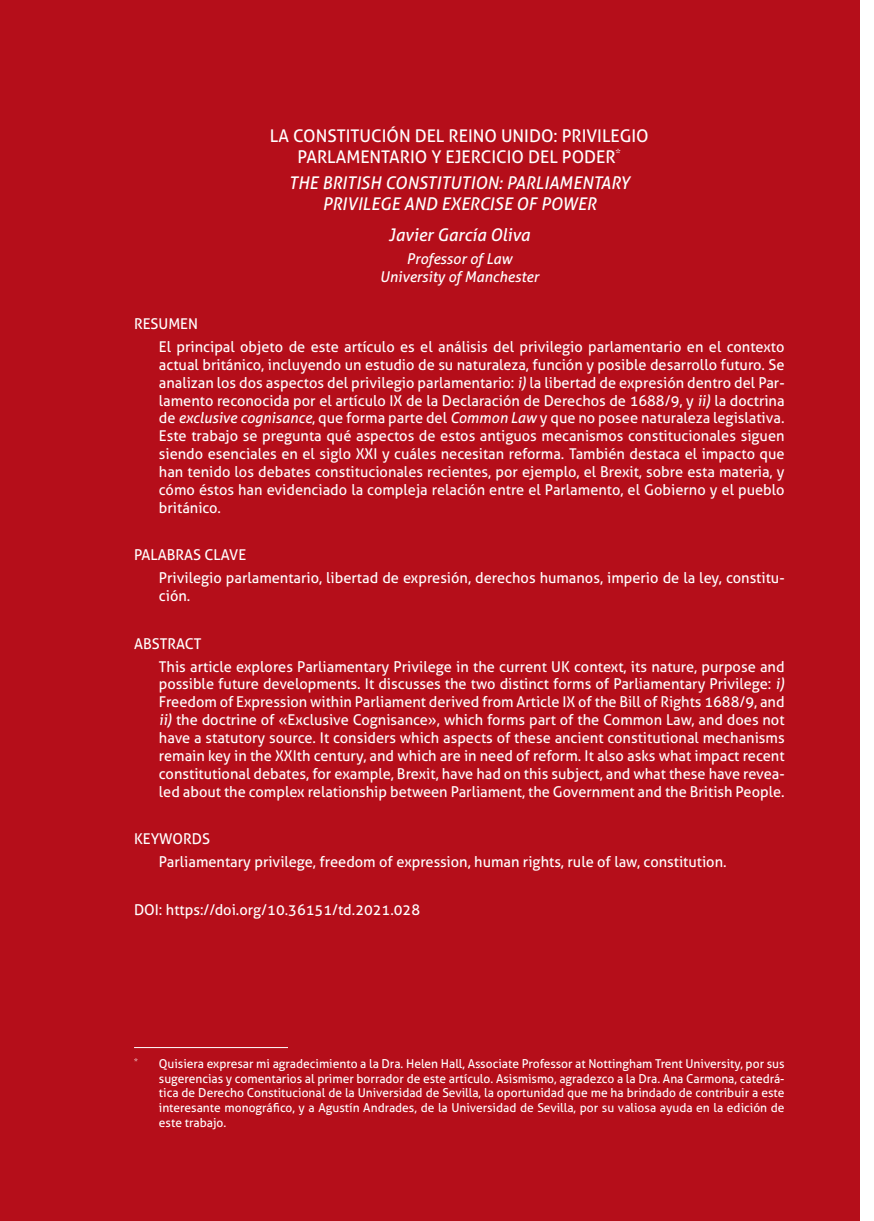
<style>
.page{position:relative;width:874px;height:1221px;background:#fff}
.page>*{position:absolute;margin:0;border:0;box-sizing:border-box;transform-origin:0 0}
.Resumen_título_españ{font:17.5px/21px "Aller";color:#fff;text-align:center}
.Resumen_título_inglé{font:italic 17.5px/21px "Aller";color:#fff;text-align:center}
.Resumen_autor{font:italic 17.5px "Aller";color:#fff}
.Resumen_texto{font:14.88px/17.8px "Aller";color:#fff;text-align:justify}
.Resumen_titular{font:14.88px "Aller";color:#fff}
.Resumen_cargo_con{font:italic 14.88px "Aller";color:#fff}
.Nota{font:12.25px/14.7px "Aller";color:#fff;text-align:justify}
.s1{font-style:italic}
</style>
<div class="page">
<div style="left:0;top:0;width:858px;height:1220px;background:#b50e1a"></div>
<hr style="left:134px;top:1047px;width:154px;height:1px;background:#fff">
<p class="Resumen_título_españ" style="left:270px;top:125px;width:380px">LA CONSTITUCIÓN DEL REINO UNIDO: PRIVILEGIO<br>PARLAMENTARIO Y EJERCICIO DEL PODER<sup>*</sup></p>
<p class="Resumen_título_inglé" style="left:289px;top:172px;width:342px">THE BRITISH CONSTITUTION: PARLIAMENTARY<br>PRIVILEGE AND EXERCISE OF POWER</p>
<p class="Resumen_autor" style="left:388px;top:224px;width:143px">Javier García Oliva</p>
<p class="Resumen_cargo_con" style="left:406px;top:249px;width:107px">Professor of Law</p>
<p class="Resumen_cargo_con" style="left:379px;top:267px;width:160px">University of Manchester</p>
<p class="Resumen_titular" style="left:134px;top:315px;width:65px">RESUMEN</p>
<p class="Resumen_texto" style="left:159px;top:338px;width:627px">El principal objeto de este artículo es el análisis del privilegio parlamentario en el contexto actual británico, incluyendo un estudio de su naturaleza, función y posible desarrollo futuro. Se analizan los dos aspectos del privilegio parlamentario: <span class="s1">i)</span> la libertad de expresión dentro del Par&shy;lamento reconocida por el artículo IX de la Declaración de Derechos de 1688/9, y <span class="s1">ii)</span> la doctrina de <span class="s1">exclusive cognisance</span>, que forma parte del <span class="s1">Common Law</span> y que no posee naturaleza legislativa.<br>Este trabajo se pregunta qué aspectos de estos antiguos mecanismos constitucionales siguen siendo esenciales en el siglo XXI y cuáles necesitan reforma. También destaca el impacto que han tenido los debates constitucionales recientes, por ejemplo, el Brexit, sobre esta materia, y cómo éstos han evidenciado la compleja relación entre el Parlamento, el Gobierno y el pueblo británico.</p>
<p class="Resumen_titular" style="left:134px;top:546px;width:114px">PALABRAS CLAVE</p>
<p class="Resumen_texto" style="left:159px;top:569px;width:627px">Privilegio parlamentario, libertad de expresión, derechos humanos, imperio de la ley, constitu&shy;ción.</p>
<p class="Resumen_titular" style="left:134px;top:634px;width:69px">ABSTRACT</p>
<p class="Resumen_texto" style="left:159px;top:657px;width:627px">This article explores Parliamentary Privilege in the current UK context, its nature, purpose and possible future developments. It discusses the two distinct forms of Parliamentary Privilege: <span class="s1">i)<br></span>Freedom of Expression within Parliament derived from Article IX of the Bill of Rights 1688/9, and <span class="s1">ii)</span> the doctrine of «Exclusive Cognisance», which forms part of the Common Law, and does not have a statutory source. It considers which aspects of these ancient constitutional mechanisms remain key in the XXIth century, and which are in need of reform. It also asks what impact recent constitutional debates, for example, Brexit, have had on this subject, and what these have revea&shy;led about the complex relationship between Parliament, the Government and the British People.</p>
<p class="Resumen_titular" style="left:134px;top:829px;width:77px">KEYWORDS</p>
<p class="Resumen_texto" style="left:159px;top:852px;width:569px">Parliamentary privilege, freedom of expression, human rights, rule of law, constitution.</p>
<p class="Resumen_titular" style="left:134px;top:900px;width:287px">DOI: https://doi.org/10.36151/td.2021.028</p>
<p class="Nota" style="left:159px;top:1056px;width:627px;text-indent:-25px"><sup>*</sup> Quisiera expresar mi agradecimiento a la Dra. Helen Hall, Associate Professor at Nottingham Trent University, por sus sugerencias y comentarios al primer borrador de este artículo. Asismismo, agradezco a la Dra. Ana Carmona, catedrá&shy;tica de Derecho Constitucional de la Universidad de Sevilla, la oportunidad que me ha brindado de contribuir a este interesante monográfico, y a Agustín Andrades, de la Universidad de Sevilla, por su valiosa ayuda en la edición de este trabajo.</p>
</div>
